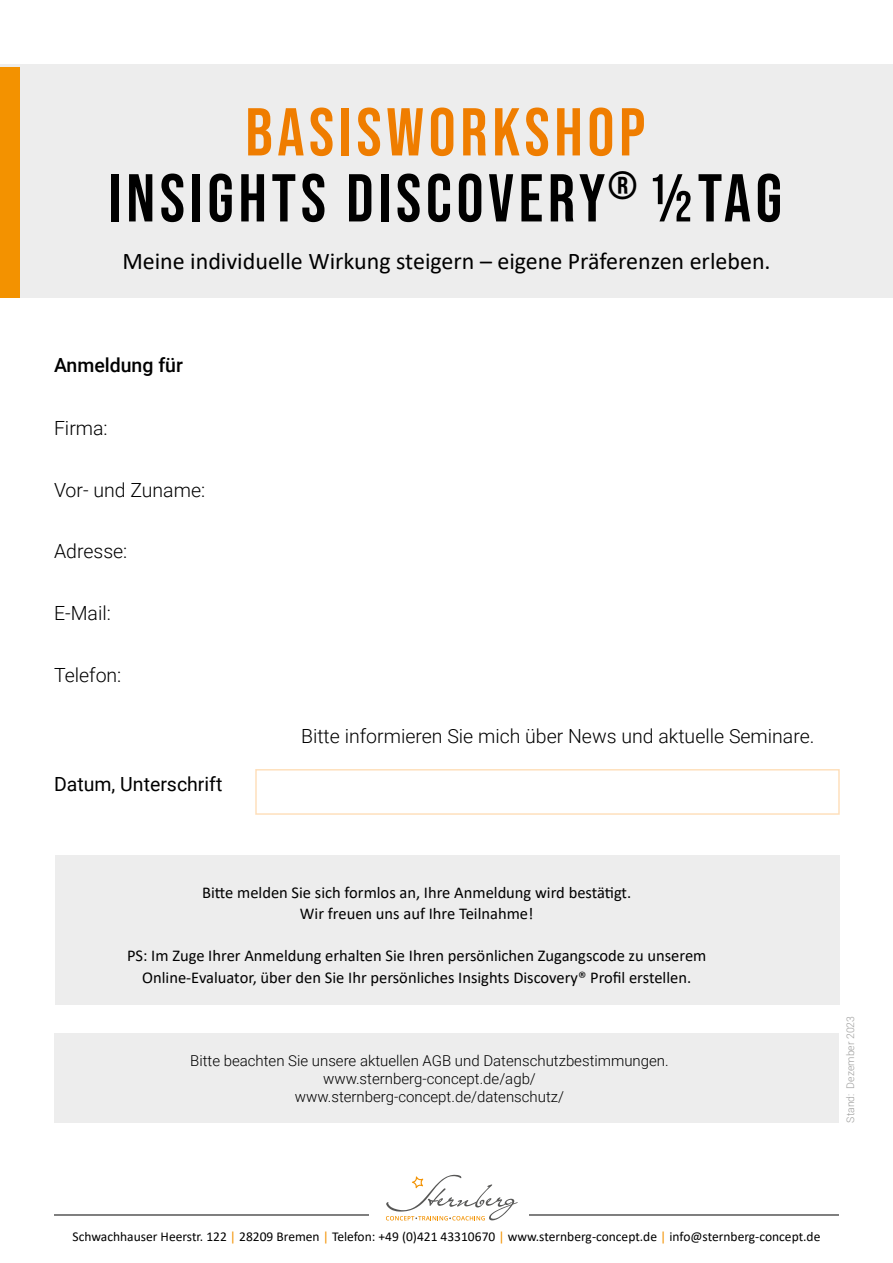
<style>
.page{position:relative;width:893px;height:1263px;background:#fff}
.page>*{position:absolute;margin:0;border:0;box-sizing:border-box;transform-origin:0 0}
.t1{font:67.5px/66px "Bebas Neue";letter-spacing:.07em;color:#000;text-align:center}
.t2{font:24px "Calibri";color:#000}
.t3{font:300 19.5px "Roboto";color:#000}
.t4{font:19.5px "Roboto";color:#000}
.t5{font:500 19.5px "Roboto";color:#000}
.t6{font:16.5px/21.6px "Calibri";color:#000;text-align:center}
.t7{font:300 15px "Roboto";color:#000}
.t8{font:13.5px "Calibri";color:#000}
.t9{font:300 10.5px "Roboto";color:#9d9d9c}
.s1{color:#ef7d00}
.s2{color:#f39200}
</style>
<div class="page">
<div style="left:255px;top:769px;width:585px;height:46px;border:2px solid #fee0bc"></div>
<hr style="left:54px;top:1214px;width:785px;height:1px;background:#000">
<div style="left:369px;top:1175px;width:159px;height:47px;background:#fff"></div>
<svg style="left:386px;top:1175px;width:132px;height:45px"></svg>
<div style="left:0;top:64px;width:893px;height:234px;background:#ededed"></div>
<div style="left:0;top:67px;width:20px;height:231px;background:#f39200"></div>
<div style="left:55px;top:855px;width:785px;height:150px;background:#ededed"></div>
<div style="left:54px;top:1033px;width:785px;height:90px;background:#ededed"></div>
<p class="t1" style="left:109px;top:98px;width:675px"><span class="s1">BASISWORKSHOP<br></span>INSIGHTS DISCOVERY<sup>®</sup> ½Tag</p>
<p class="t2" style="left:122px;top:244px;width:650px">Meine individuelle Wirkung steigern – eigene Präferenzen erleben.</p>
<p class="t5" style="left:54px;top:351px;width:130px">Anmeldung für</p>
<p class="t3" style="left:54px;top:415px;width:55px">Firma:</p>
<p class="t3" style="left:54px;top:476px;width:153px">Vor- und Zuname:</p>
<p class="t3" style="left:54px;top:538px;width:75px">Adresse:</p>
<p class="t3" style="left:54px;top:599px;width:58px">E-Mail:</p>
<p class="t3" style="left:54px;top:661px;width:69px">Telefon:</p>
<p class="t4" style="left:54px;top:771px;width:170px">Datum, Unterschrift</p>
<p class="t3" style="left:301px;top:722px;width:515px">Bitte informieren Sie mich über News und aktuelle Seminare.</p>
<p class="t6" style="left:202px;top:881px;width:431px">Bitte melden Sie sich formlos an, Ihre Anmeldung wird bestätigt.</p>
<p class="t6" style="left:300px;top:902px;width:235px">Wir freuen uns auf Ihre Teilnahme!</p>
<p class="t6" style="left:127px;top:944px;width:581px">PS: Im Zuge Ihrer Anmeldung erhalten Sie Ihren persönlichen Zugangscode zu unserem<br>Online-Evaluator, über den Sie Ihr persönliches Insights Discovery® Profil erstellen.</p>
<p class="t7" style="left:190px;top:1050px;width:480px">Bitte beachten Sie unsere aktuellen AGB und Datenschutzbestimmungen.</p>
<p class="t7" style="left:323px;top:1068px;width:214px">www.sternberg-concept.de/agb/</p>
<p class="t7" style="left:295px;top:1086px;width:271px">www.sternberg-concept.de/datenschutz/</p>
<p class="t9" style="left:843px;top:1123px;width:108px;rotate:-90deg">Stand: Dezember 2023</p>
<p class="t8" style="left:73px;top:1227px;width:749px">Schwachhauser Heerstr. 122 <span class="s2">|</span> 28209 Bremen <span class="s2">|</span> Telefon: +49 (0)421 43310670 <span class="s2">|</span> www.sternberg-concept.de <span class="s2">|</span> info@sternberg-concept.de</p>
</div>
